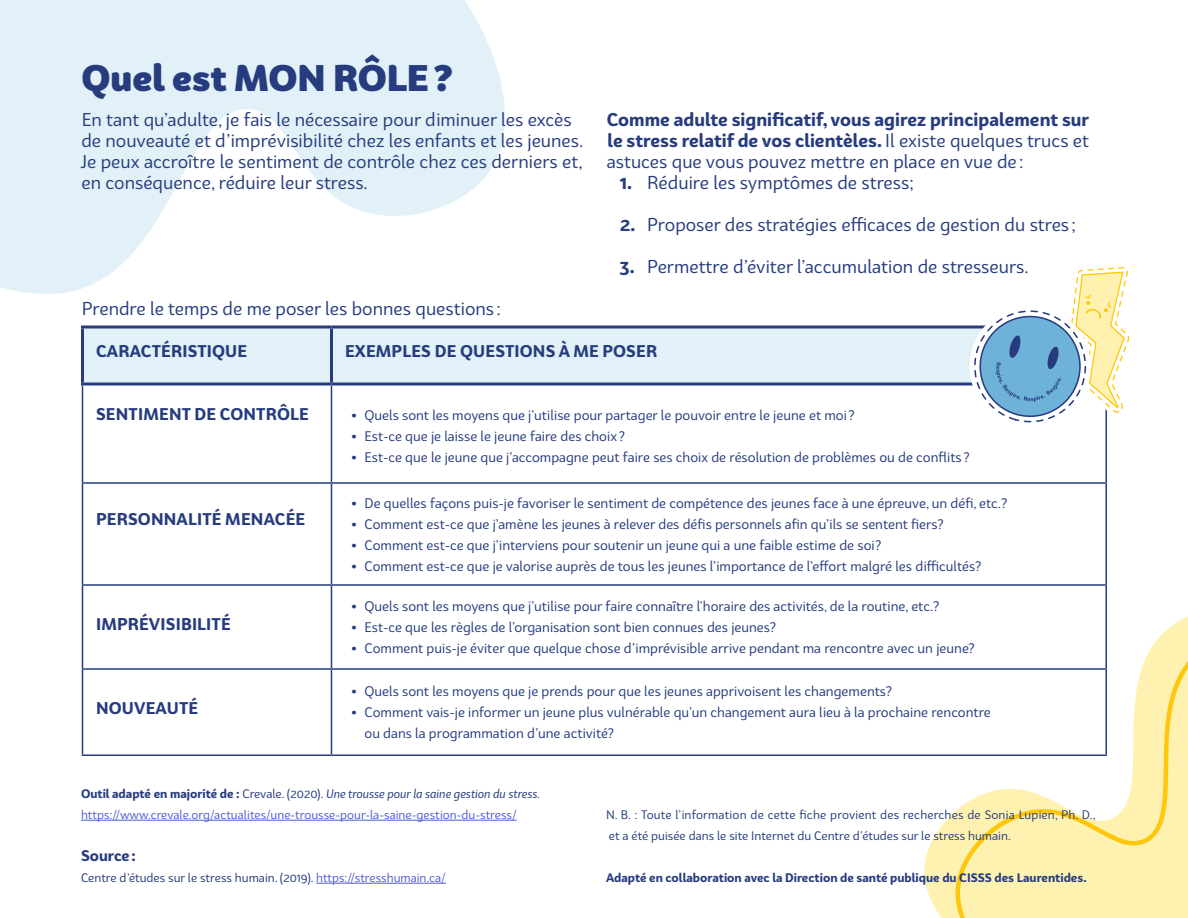
<style>
.page{position:relative;width:1188px;height:918px;background:#fff}
.page>*{position:absolute;margin:0;border:0;box-sizing:border-box;transform-origin:0 0}
.t1{font:900 36px "Bw Surco";letter-spacing:-.005em;color:#263c7f}
.t2{font:18px/21px "Bw Surco";color:#263c7f}
.t3{font:700 18px/21px "Bw Surco";color:#263c7f;text-align:justify}
.t4{font:700 16.5px "Bw Surco";letter-spacing:.01em;color:#263c7f}
.t5{font:700 15px "Bw Surco";color:#263c7f}
.t6{font:13.5px/21px "Bw Surco";color:#263c7f}
.t7{font:12px/21px "Bw Surco";color:#263c7f}
.t8{font:12px/21px "Bw Surco";color:#4f5cd6}
.t9{font:700 12px "Bw Surco";color:#263c7f}
.s1{font-weight:400}
.s2{font-weight:700}
.s3{font-weight:700;font-size:15px}
.s4{font-weight:700;color:#263c7f}
.s5{color:#263c7f}
.s6{font-style:italic;color:#263c7f}
.s7{color:#4f5cd6}
</style>
<div class="page">
<svg style="left:0;top:0;width:505px;height:294px;fill:#e1f1f7"></svg>
<svg style="left:924px;top:589px;width:182px;height:329px"></svg>
<svg style="left:948px;top:611px;width:240px;height:307px"></svg>
<div style="left:84px;top:328px;width:879px;height:54px;background:#e1f1f7"></div>
<hr style="left:332px;top:326px;width:776px;height:2px;background:#263c7f">
<svg style="left:332px;top:382px;width:631px;height:4px;background:#586a9d"></svg>
<hr style="left:82px;top:386px;width:1px;height:96px;background:#263c7f">
<hr style="left:331px;top:386px;width:1px;height:96px;background:#263c7f">
<hr style="left:1106px;top:386px;width:1px;height:96px;background:#263c7f">
<hr style="left:82px;top:482px;width:250px;height:2px;background:#263c7f">
<hr style="left:82px;top:484px;width:1px;height:100px;background:#263c7f">
<hr style="left:332px;top:482px;width:775px;height:2px;background:#263c7f">
<hr style="left:331px;top:484px;width:1px;height:100px;background:#263c7f">
<hr style="left:1106px;top:484px;width:1px;height:100px;background:#263c7f">
<hr style="left:82px;top:584px;width:250px;height:2px;background:#263c7f">
<hr style="left:82px;top:586px;width:1px;height:82px;background:#263c7f">
<hr style="left:332px;top:584px;width:775px;height:2px;background:#263c7f">
<hr style="left:331px;top:586px;width:1px;height:82px;background:#263c7f">
<hr style="left:1106px;top:586px;width:1px;height:82px;background:#263c7f">
<hr style="left:82px;top:668px;width:250px;height:2px;background:#263c7f">
<hr style="left:82px;top:670px;width:1px;height:84px;background:#263c7f">
<hr style="left:332px;top:668px;width:775px;height:2px;background:#263c7f">
<hr style="left:331px;top:670px;width:1px;height:84px;background:#263c7f">
<hr style="left:1106px;top:670px;width:1px;height:84px;background:#263c7f">
<hr style="left:82px;top:754px;width:250px;height:2px;background:#263c7f">
<hr style="left:332px;top:754px;width:775px;height:2px;background:#263c7f">
<hr style="left:81px;top:326px;width:251px;height:2px;background:#263c7f">
<hr style="left:81px;top:328px;width:3px;height:54px;background:#263c7f">
<hr style="left:330px;top:328px;width:3px;height:54px;background:#263c7f">
<svg style="left:81px;top:382px;width:251px;height:4px"></svg>
<svg style="left:963px;top:267px;width:167px;height:167px"></svg>
<hr style="left:81px;top:820px;width:436px;height:1px;background:#4f5cd6">
<hr style="left:316px;top:883px;width:130px;height:1px;background:#4f5cd6">
<h1 class="t1" style="left:81px;top:52px;width:373px">Quel est MON RÔLE?</h1>
<h2 class="t2" style="left:80px;top:108px;width:504px">En tant qu’adulte, je fais le nécessaire pour diminuer les excès de nouveauté et d’imprévisibilité chez les enfants et les jeunes.<br>Je peux accroître le sentiment de contrôle chez ces derniers et, en conséquence, réduire leur stress.</h2>
<h2 class="t3" style="left:607px;top:108px;width:484px">Comme adulte significatif, vous agirez principalement sur le stress relatif de vos clientèles. <span class="s1">Il existe quelques trucs et astuces que vous pouvez mettre en place en vue de:</span></h2>
<h2 class="t2" style="left:620px;top:171px;width:296px"><span class="s2">1.</span> Réduire les symptômes de stress;</h2>
<h2 class="t2" style="left:620px;top:213px;width:457px"><span class="s2">2.</span> Proposer des stratégies efficaces de gestion du stres ;</h2>
<h2 class="t2" style="left:620px;top:255px;width:411px"><span class="s2">3.</span> Permettre d’éviter l’accumulation de stresseurs.</h2>
<h2 class="t2" style="left:82px;top:297px;width:421px">Prendre le temps de me poser les bonnes questions :</h2>
<p class="t4" style="left:96px;top:340px;width:153px">CARACTÉRISTIQUE</p>
<p class="t4" style="left:345px;top:340px;width:314px">EXEMPLES DE QUESTIONS À ME POSER</p>
<p class="t4" style="left:96px;top:403px;width:214px">SENTIMENT DE CONTRÔLE</p>
<p class="t6" style="left:351px;top:404px;width:505px"><span class="s3">•</span> Quels sont les moyens que j’utilise pour partager le pouvoir entre le jeune et moi ?</p>
<p class="t6" style="left:351px;top:425px;width:275px"><span class="s3">•</span> Est-ce que je laisse le jeune faire des choix ?</p>
<p class="t6" style="left:351px;top:446px;width:620px"><span class="s3">•</span> Est-ce que le jeune que j’accompagne peut faire ses choix de résolution de problèmes ou de conflits ?</p>
<p class="t4" style="left:96px;top:508px;width:211px">PERSONNALITÉ MENACÉE</p>
<p class="t4" style="left:96px;top:613px;width:136px">IMPRÉVISIBILITÉ</p>
<p class="t4" style="left:96px;top:697px;width:104px">NOUVEAUTÉ</p>
<p class="t6" style="left:351px;top:492px;width:658px"><span class="s3">•</span> De quelles façons puis-je favoriser le sentiment de compétence des jeunes face à une épreuve, un défi, etc.?</p>
<p class="t6" style="left:351px;top:513px;width:594px"><span class="s3">•</span> Comment est-ce que j’amène les jeunes à relever des défis personnels afin qu’ils se sentent fiers?</p>
<p class="t6" style="left:351px;top:534px;width:532px"><span class="s3">•</span> Comment est-ce que j’interviens pour soutenir un jeune qui a une faible estime de soi?</p>
<p class="t6" style="left:351px;top:555px;width:632px"><span class="s3">•</span> Comment est-ce que je valorise auprès de tous les jeunes l’importance de l’effort malgré les difficultés?</p>
<p class="t6" style="left:351px;top:595px;width:590px"><span class="s3">•</span> Quels sont les moyens que j’utilise pour faire connaître l’horaire des activités, de la routine, etc.?</p>
<p class="t6" style="left:351px;top:616px;width:427px"><span class="s3">•</span> Est-ce que les règles de l’organisation sont bien connues des jeunes?</p>
<p class="t6" style="left:351px;top:637px;width:625px"><span class="s3">•</span> Comment puis-je éviter que quelque chose d’imprévisible arrive pendant ma rencontre avec un jeune?</p>
<p class="t6" style="left:351px;top:681px;width:543px"><span class="s3">•</span> Quels sont les moyens que je prends pour que les jeunes apprivoisent les changements?</p>
<p class="t6" style="left:364px;top:702px;width:628px;text-indent:-14px"><span class="s3">•</span> Comment vais-je informer un jeune plus vulnérable qu’un changement aura lieu à la prochaine rencontre ou dans la programmation d’une activité?</p>
<p class="t8" style="left:81px;top:783px;width:461px"><span class="s4">Outil adapté en majorité de :</span> <span class="s5">Crevale. (2020).</span> <span class="s6">Une trousse pour la saine gestion du stress. </span>https://www.crevale.org/actualites/une-trousse-pour-la-saine-gestion-du-stress/</p>
<p class="t5" style="left:81px;top:845px;width:56px">Source:</p>
<p class="t7" style="left:81px;top:867px;width:366px">Centre d’études sur le stress humain. (2019). <span class="s7">https://stresshumain.ca/</span></p>
<p class="t9" style="left:606px;top:869px;width:482px">Adapté en collaboration avec la Direction de santé publique du CISSS des Laurentides.</p>
<p class="t7" style="left:606px;top:804px;width:491px">N. B. : Toute l’information de cette fiche provient des recherches de Sonia Lupien, Ph. D., et a été puisée dans le site Internet du Centre d’études sur le stress humain.</p>
</div>
